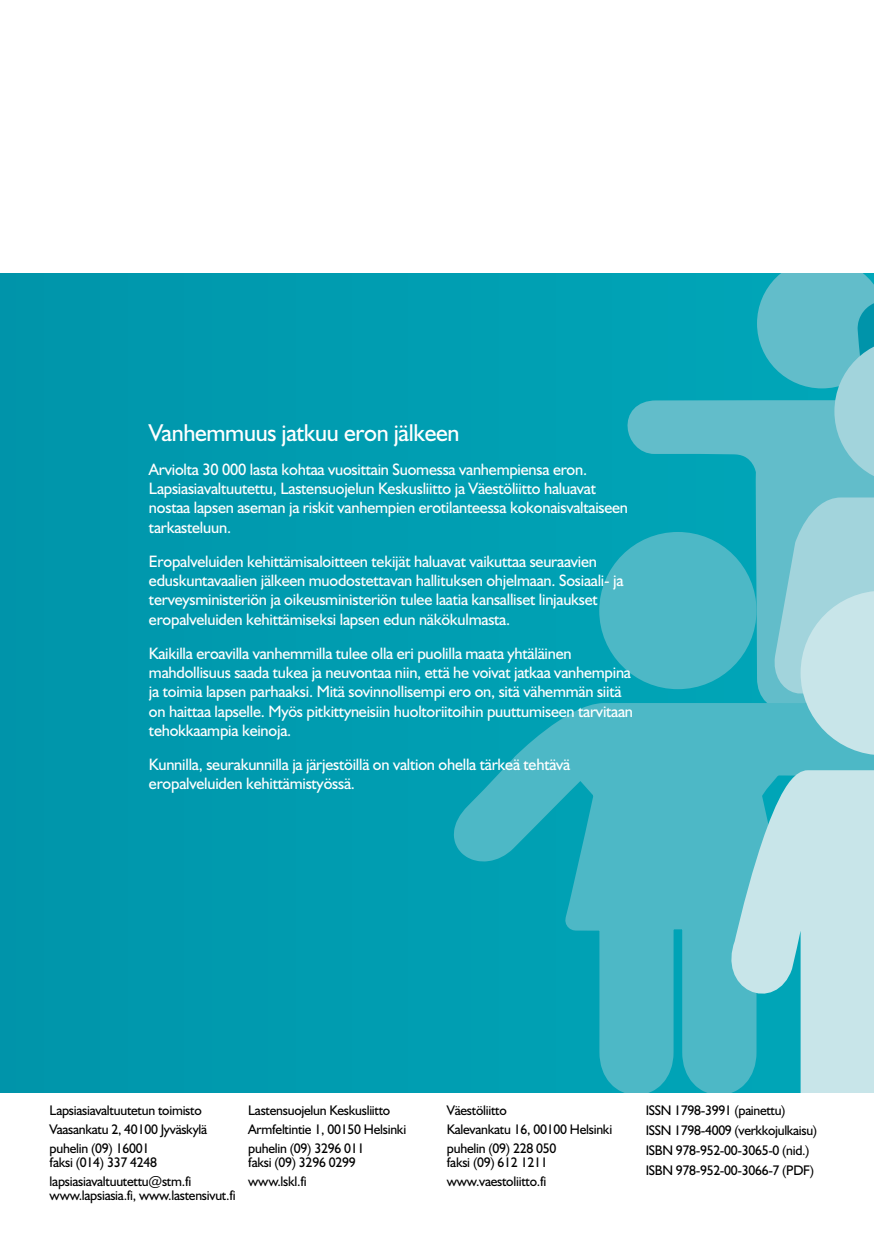
<style>
.page{position:relative;width:874px;height:1241px;background:#fff}
.page>*{position:absolute;margin:0;border:0;box-sizing:border-box;transform-origin:0 0}
.t1{font:24.5px "Humanist 521 BT";letter-spacing:-.015em;color:#fff}
.t2{font:16.62px/19.2px "Humanist 521 BT";letter-spacing:-.015em;color:#fff}
.t3{font:14px/18.9px "Humanist 521 BT";letter-spacing:-.02em;color:#000}
</style>
<div class="page">
<div style="left:0;top:273px;width:873px;height:818px;background:#009aae"></div>
<svg style="left:454px;top:273px;width:302px;height:818px"></svg>
<svg style="left:756px;top:273px;width:117px;height:159px"></svg>
<svg style="left:726px;top:432px;width:147px;height:659px;background:#86cdd6"></svg>
<h1 class="t1" style="left:149px;top:417px;width:312px">Vanhemmuus jatkuu eron jälkeen</h1>
<p class="t2" style="left:149px;top:459px;width:480px">Arviolta 30 000 lasta kohtaa vuosittain Suomessa vanhempiensa eron.<br>Lapsiasiavaltuutettu, Lastensuojelun Keskusliitto ja Väestöliitto haluavat nostaa lapsen aseman ja riskit vanhempien erotilanteessa kokonaisvaltaiseen tarkasteluun.</p>
<p class="t2" style="left:149px;top:551px;width:476px">Eropalveluiden kehittämisaloitteen tekijät haluavat vaikuttaa seuraavien eduskuntavaalien jälkeen muodostettavan hallituksen ohjelmaan. Sosiaali- ja terveysministeriön ja oikeusministeriön tulee laatia kansalliset linjaukset eropalveluiden kehittämiseksi lapsen edun näkökulmasta.</p>
<p class="t2" style="left:149px;top:643px;width:485px">Kaikilla eroavilla vanhemmilla tulee olla eri puolilla maata yhtäläinen mahdollisuus saada tukea ja neuvontaa niin, että he voivat jatkaa vanhempina ja toimia lapsen parhaaksi. Mitä sovinnollisempi ero on, sitä vähemmän siitä on haittaa lapselle. Myös pitkittyneisiin huoltoriitoihin puuttumiseen tarvitaan tehokkaampia keinoja.</p>
<p class="t2" style="left:149px;top:754px;width:422px">Kunnilla, seurakunnilla ja järjestöillä on valtion ohella tärkeä tehtävä eropalveluiden kehittämistyössä.</p>
<p class="t3" style="left:50px;top:1100px;width:159px">Lapsiasiavaltuutetun toimisto<br>Vaasankatu 2, 40100 Jyväskylä puhelin (09) 16001</p>
<p class="t3" style="left:50px;top:1152px;width:143px">faksi (014) 337 4248 lapsiasiavaltuutettu@stm.fi</p>
<p class="t3" style="left:50px;top:1185px;width:187px">www.lapsiasia.fi, www.lastensivut.fi</p>
<p class="t3" style="left:248px;top:1100px;width:159px">Lastensuojelun Keskusliitto<br>Armfeltintie 1, 00150 Helsinki puhelin (09) 3296 011</p>
<p class="t3" style="left:248px;top:1152px;width:109px">faksi (09) 3296 0299 www.lskl.fi</p>
<p class="t3" style="left:446px;top:1100px;width:167px">Väestöliitto<br>Kalevankatu 16, 00100 Helsinki puhelin (09) 228 050</p>
<p class="t3" style="left:446px;top:1152px;width:102px">faksi (09) 612 1211 www.vaestoliitto.fi</p>
<p class="t3" style="left:645px;top:1099px;width:173px;line-height:19.9px">ISSN 1798-3991 (painettu)<br>ISSN 1798-4009 (verkkojulkaisu)<br>ISBN 978-952-00-3065-0 (nid.)<br>ISBN 978-952-00-3066-7 (PDF)</p>
</div>
